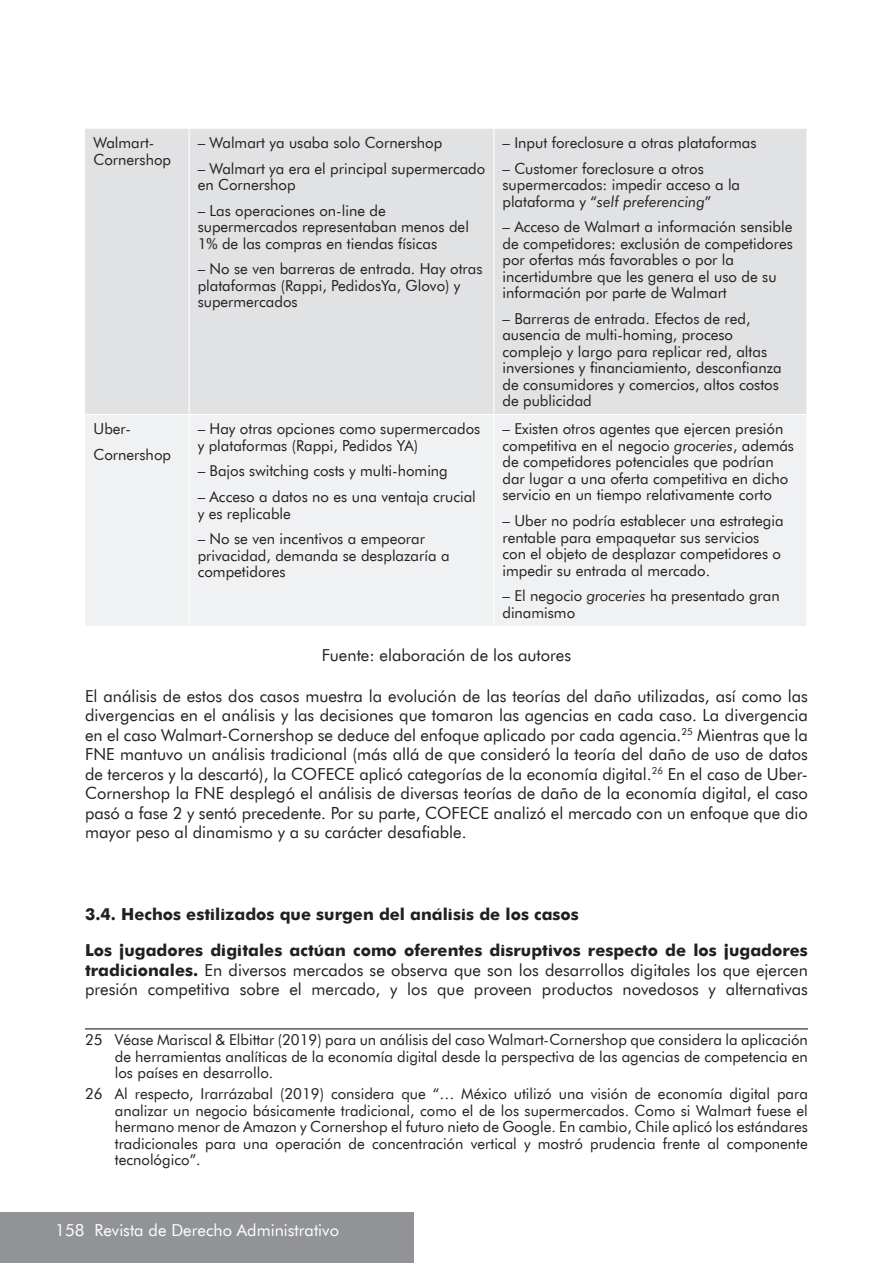
<style>
.page{position:relative;width:893px;height:1263px;background:#fff}
.page>*{position:absolute;margin:0;border:0;box-sizing:border-box;transform-origin:0 0}
.t1{font:16.5px/19.5px "Futura BT";color:#231f20;text-align:justify}
.t2{font:700 16.5px "Futura";color:#231f20}
.t3{font:16.5px "Futura BT";color:#fff}
.t4{font:15px/16.5px "Futura BT";color:#231f20}
.s1{font-style:italic}
.s2{font-family:"Futura";font-weight:700}
</style>
<div class="page">
<div style="left:0;top:1212px;width:414px;height:51px;background:#919396"></div>
<div style="left:85px;top:129px;width:721px;height:285px;background:#e1e2e4"></div>
<div style="left:85px;top:415px;width:721px;height:211px;background:#f0f1f2"></div>
<hr style="left:189px;top:129px;width:1px;height:285px;background:#fff">
<hr style="left:493px;top:129px;width:1px;height:285px;background:#fff">
<hr style="left:189px;top:415px;width:1px;height:211px;background:#fff">
<hr style="left:493px;top:415px;width:1px;height:211px;background:#fff">
<hr style="left:85px;top:1028px;width:723px;height:1px;background:#231f20">
<p class="t4" style="left:94px;top:134px;width:79px">Walmart-<br>Cornershop</p>
<p class="t4" style="left:198px;top:134px;width:246px">– Walmart ya usaba solo Cornershop</p>
<p class="t4" style="left:198px;top:160px;width:289px">– Walmart ya era el principal supermercado en Cornershop</p>
<p class="t4" style="left:198px;top:202px;width:273px">– Las operaciones on-line de supermercados representaban menos del<br>1% de las compras en tiendas físicas</p>
<p class="t4" style="left:198px;top:260px;width:286px">– No se ven barreras de entrada. Hay otras plataformas (Rappi, PedidosYa, Glovo) y supermercados</p>
<p class="t4" style="left:502px;top:134px;width:256px">– Input foreclosure a otras plataformas</p>
<p class="t4" style="left:502px;top:160px;width:239px">– Customer foreclosure a otros supermercados: impedir acceso a la plataforma y “<span class="s1">self preferencing</span>”</p>
<p class="t4" style="left:502px;top:218px;width:292px">– Acceso de Walmart a información sensible de competidores: exclusión de competidores por ofertas más favorables o por la incertidumbre que les genera el uso de su información por parte de Walmart</p>
<p class="t4" style="left:502px;top:310px;width:281px">– Barreras de entrada. Efectos de red, ausencia de multi-homing, proceso complejo y largo para replicar red, altas inversiones y financiamiento, desconfianza de consumidores y comercios, altos costos de publicidad</p>
<p class="t4" style="left:94px;top:416px;width:79px;line-height:25.5px">Uber-<br>Cornershop</p>
<p class="t4" style="left:198px;top:421px;width:284px">– Hay otras opciones como supermercados y plataformas (Rappi, Pedidos YA)</p>
<p class="t4" style="left:198px;top:463px;width:252px">– Bajos switching costs y multi-homing</p>
<p class="t4" style="left:198px;top:488px;width:280px">– Acceso a datos no es una ventaja crucial y es replicable</p>
<p class="t4" style="left:198px;top:530px;width:253px">– No se ven incentivos a empeorar privacidad, demanda se desplazaría a competidores</p>
<p class="t4" style="left:502px;top:421px;width:293px">– Existen otros agentes que ejercen presión competitiva en el negocio <span class="s1">groceries</span>, además de competidores potenciales que podrían dar lugar a una oferta competitiva en dicho servicio en un tiempo relativamente corto</p>
<p class="t4" style="left:502px;top:512px;width:283px">– Uber no podría establecer una estrategia rentable para empaquetar sus servicios con el objeto de desplazar competidores o impedir su entrada al mercado.</p>
<p class="t4" style="left:502px;top:587px;width:279px">– El negocio <span class="s1">groceries</span> ha presentado gran dinamismo</p>
<p class="t1" style="left:322px;top:645px;width:251px">Fuente: elaboración de los autores</p>
<p class="t1" style="left:85px;top:686px;width:724px">El análisis de estos dos casos muestra la evolución de las teorías del daño utilizadas, así como las divergencias en el análisis y las decisiones que tomaron las agencias en cada caso. La divergencia en el caso Walmart-Cornershop se deduce del enfoque aplicado por cada agencia.<sup>25</sup> Mientras que la FNE mantuvo un análisis tradicional (más allá de que consideró la teoría del daño de uso de datos de terceros y la descartó), la COFECE aplicó categorías de la economía digital.<sup>26</sup> En el caso de Uber-Cornershop la FNE desplegó el análisis de diversas teorías de daño de la economía digital, el caso pasó a fase 2 y sentó precedente. Por su parte, COFECE analizó el mercado con un enfoque que dio mayor peso al dinamismo y a su carácter desafiable.</p>
<p class="t2" style="left:85px;top:902px;width:495px">3.4. Hechos estilizados que surgen del análisis de los casos</p>
<p class="t2" style="left:85px;top:938px;width:724px">Los jugadores digitales actúan como oferentes disruptivos respecto de los jugadores</p>
<p class="t1" style="left:85px;top:960px;width:724px"><span class="s2">tradicionales.</span> En diversos mercados se observa que son los desarrollos digitales los que ejercen presión competitiva sobre el mercado, y los que proveen productos novedosos y alternativas</p>
<p class="t4" style="left:115px;top:1032px;width:695px;text-align:justify;text-indent:-30px">25 Véase Mariscal &amp; Elbittar (2019) para un análisis del caso Walmart-Cornershop que considera la aplicación de herramientas analíticas de la economía digital desde la perspectiva de las agencias de competencia en los países en desarrollo.</p>
<p class="t4" style="left:115px;top:1085px;width:695px;text-align:justify;text-indent:-30px">26 Al respecto, Irarrázabal (2019) considera que “… México utilizó una visión de economía digital para analizar un negocio básicamente tradicional, como el de los supermercados. Como si Walmart fuese el hermano menor de Amazon y Cornershop el futuro nieto de Google. En cambio, Chile aplicó los estándares tradicionales para una operación de concentración vertical y mostró prudencia frente al componente tecnológico”.</p>
<p class="t3" style="left:55px;top:1220px;width:285px">158 Revista de Derecho Administrativo</p>
</div>
